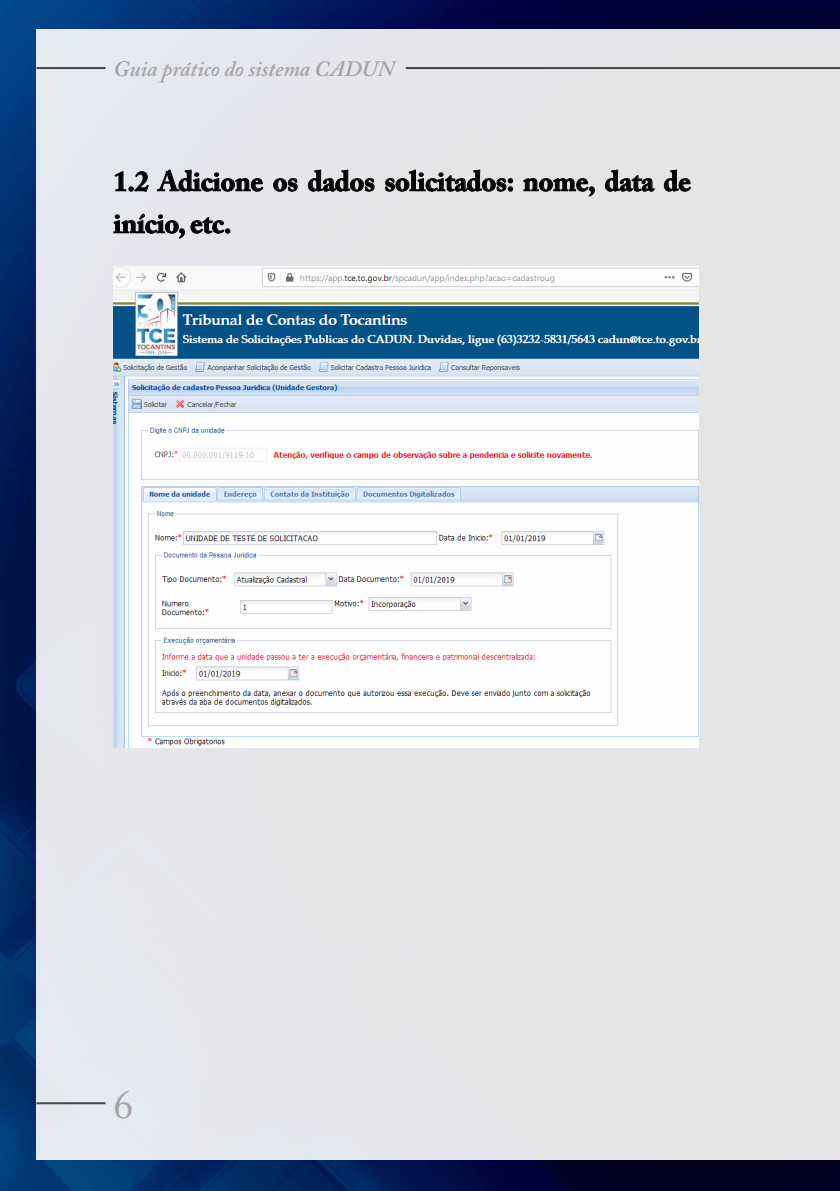
<style>
.page{position:relative;width:840px;height:1191px;background:#fff}
.page>*{position:absolute;margin:0;border:0;box-sizing:border-box;transform-origin:0 0}
.t1{font:40px "Adobe Caslon Pro";color:#a8a1a3}
.t2{font:700 28px/42px "Adobe Caslon Pro";letter-spacing:-.01em;color:#000}
.t3{font:italic 600 22px "Adobe Caslon Pro";color:#a8a1a3}
</style>
<div class="page">
<img style="left:0;top:0;width:839px;height:1191px">
<div style="left:36px;top:29px;width:803px;height:1130px;background:#e5e5e7"></div>
<hr style="left:405px;top:67px;width:434px;height:2px;background:#000">
<hr style="left:36px;top:67px;width:69px;height:2px;background:#000">
<hr style="left:36px;top:1102px;width:69px;height:2px;background:#000">
<svg style="left:114px;top:171px;width:35px;height:21px"></svg>
<svg style="left:156px;top:169px;width:107px;height:23px"></svg>
<svg style="left:273px;top:178px;width:25px;height:14px"></svg>
<svg style="left:308px;top:169px;width:67px;height:23px"></svg>
<svg style="left:385px;top:169px;width:127px;height:23px"></svg>
<svg style="left:523px;top:178px;width:72px;height:19px"></svg>
<svg style="left:605px;top:169px;width:50px;height:23px"></svg>
<svg style="left:663px;top:169px;width:28px;height:23px"></svg>
<svg style="left:113px;top:213px;width:117px;height:26px"></svg>
<img style="left:113px;top:267px;width:584px;height:480px">
<p class="t3" style="left:113px;top:55px;width:282px">Guia prático do sistema CADUN</p>
<p class="t2" style="left:113px;top:160px;width:578px">1.2 Adicione os dados solicitados: nome, data de início, etc.</p>
<h1 class="t1" style="left:113px;top:1081px;width:21px">6</h1>
</div>
